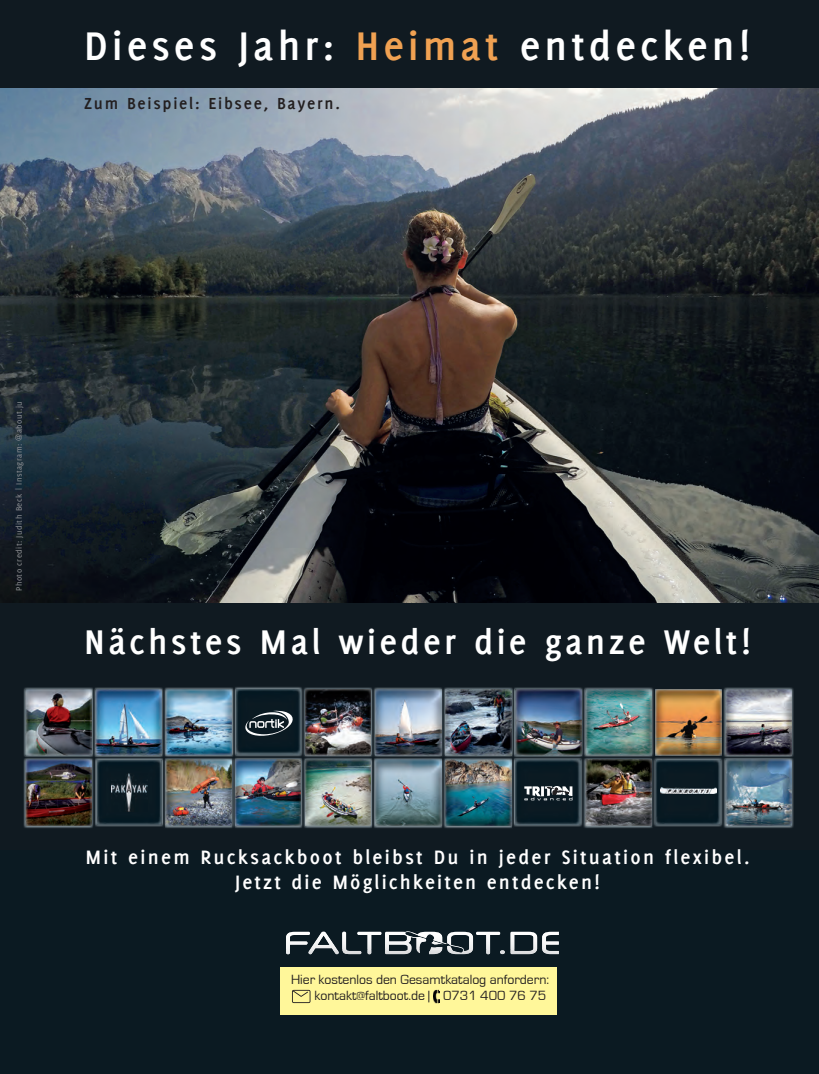
<style>
.page{position:relative;width:819px;height:1074px;background:#fff}
.page>*{position:absolute;margin:0;border:0;box-sizing:border-box;transform-origin:0 0}
.t1{font:700 43.75px "Delicious";letter-spacing:.095em;color:#fff}
.t2{font:700 37.5px "Delicious";letter-spacing:.09em;color:#fff}
.t3{font:700 21.25px/25.5px "Delicious";letter-spacing:.105em;color:#fff;text-align:center}
.t4{font:700 17.5px "Delicious";letter-spacing:.1em;color:#231f20}
.t5{font:13.75px/15.9px "Eurostile";color:#231f20;text-align:right}
.t6{font:8.75px "Delicious";letter-spacing:.05em;color:#939598}
.s1{color:#f0a152}
</style>
<div class="page">
<div style="left:0;top:842px;width:819px;height:232px;background:#0b1a22"></div>
<div style="left:0;top:0;width:819px;height:849px;background:#101a21"></div>
<img style="left:0;top:89px;width:818px;height:513px">
<img style="left:23px;top:687px;width:210px;height:70px">
<img style="left:96px;top:689px;width:66px;height:66px">
<img style="left:655px;top:689px;width:66px;height:66px">
<img style="left:723px;top:687px;width:71px;height:141px">
<img style="left:725px;top:689px;width:66px;height:66px">
<img style="left:93px;top:687px;width:1px;height:70px">
<img style="left:26px;top:689px;width:66px;height:66px">
<img style="left:163px;top:687px;width:1px;height:70px">
<img style="left:166px;top:689px;width:66px;height:66px">
<img style="left:583px;top:687px;width:71px;height:141px">
<img style="left:585px;top:689px;width:66px;height:66px">
<img style="left:584px;top:757px;width:68px;height:1px">
<img style="left:585px;top:760px;width:66px;height:65px">
<img style="left:304px;top:687px;width:280px;height:70px">
<img style="left:445px;top:689px;width:66px;height:66px">
<img style="left:512px;top:687px;width:2px;height:70px">
<img style="left:515px;top:689px;width:66px;height:66px">
<img style="left:443px;top:687px;width:1px;height:70px">
<img style="left:375px;top:689px;width:66px;height:66px">
<img style="left:373px;top:687px;width:1px;height:70px">
<img style="left:305px;top:689px;width:66px;height:66px">
<img style="left:23px;top:758px;width:559px;height:70px">
<img style="left:166px;top:760px;width:66px;height:65px">
<img style="left:375px;top:760px;width:66px;height:65px">
<img style="left:233px;top:758px;width:1px;height:70px">
<img style="left:235px;top:760px;width:66px;height:65px">
<img style="left:26px;top:760px;width:66px;height:65px">
<img style="left:305px;top:760px;width:66px;height:65px">
<img style="left:516px;top:757px;width:63px;height:1px">
<img style="left:445px;top:760px;width:66px;height:66px">
<img style="left:723px;top:757px;width:71px;height:1px">
<img style="left:725px;top:760px;width:66px;height:65px">
<img style="left:515px;top:760px;width:65px;height:64px">
<svg style="left:524px;top:786px;width:48px;height:14px"></svg>
<img style="left:233px;top:687px;width:71px;height:69px">
<img style="left:236px;top:689px;width:65px;height:65px">
<svg style="left:245px;top:711px;width:48px;height:25px"></svg>
<img style="left:652px;top:757px;width:70px;height:70px">
<img style="left:655px;top:760px;width:65px;height:64px">
<img style="left:661px;top:787px;width:55px;height:6px">
<img style="left:97px;top:757px;width:64px;height:1px">
<img style="left:94px;top:758px;width:1px;height:69px">
<img style="left:97px;top:760px;width:65px;height:64px">
<img style="left:111px;top:773px;width:36px;height:38px">
<img style="left:280px;top:951px;width:279px;height:64px">
<svg style="left:286px;top:931px;width:272px;height:23px"></svg>
<img style="left:385px;top:949px;width:35px;height:5px">
<div style="left:280px;top:967px;width:277px;height:47px;background:#fff79a"></div>
<svg style="left:292px;top:990px;width:18px;height:13px"></svg>
<svg style="left:434px;top:990px;width:5px;height:13px"></svg>
<h1 class="t1" style="left:84px;top:28px;width:667px">Dieses Jahr: <span class="s1">Heimat</span> entdecken!</h1>
<p class="t4" style="left:84px;top:97px;width:257px">Zum Beispiel: Eibsee, Bayern.</p>
<p class="t6" style="left:14px;top:591px;width:191px;rotate:-90deg">Photo credit: Judith Beck | Instagram: @about.ju</p>
<h2 class="t2" style="left:84px;top:627px;width:668px">Nächstes Mal wieder die ganze Welt!</h2>
<p class="t3" style="left:85px;top:845px;width:665px">Mit einem Rucksackboot bleibst Du in jeder Situation flexibel.<br>Jetzt die Möglichkeiten entdecken!</p>
<p class="t5" style="left:291px;top:972px;width:259px">Hier kostenlos den Gesamtkatalog anfordern: kontakt@faltboot.de | 0731 400 76 75</p>
</div>
